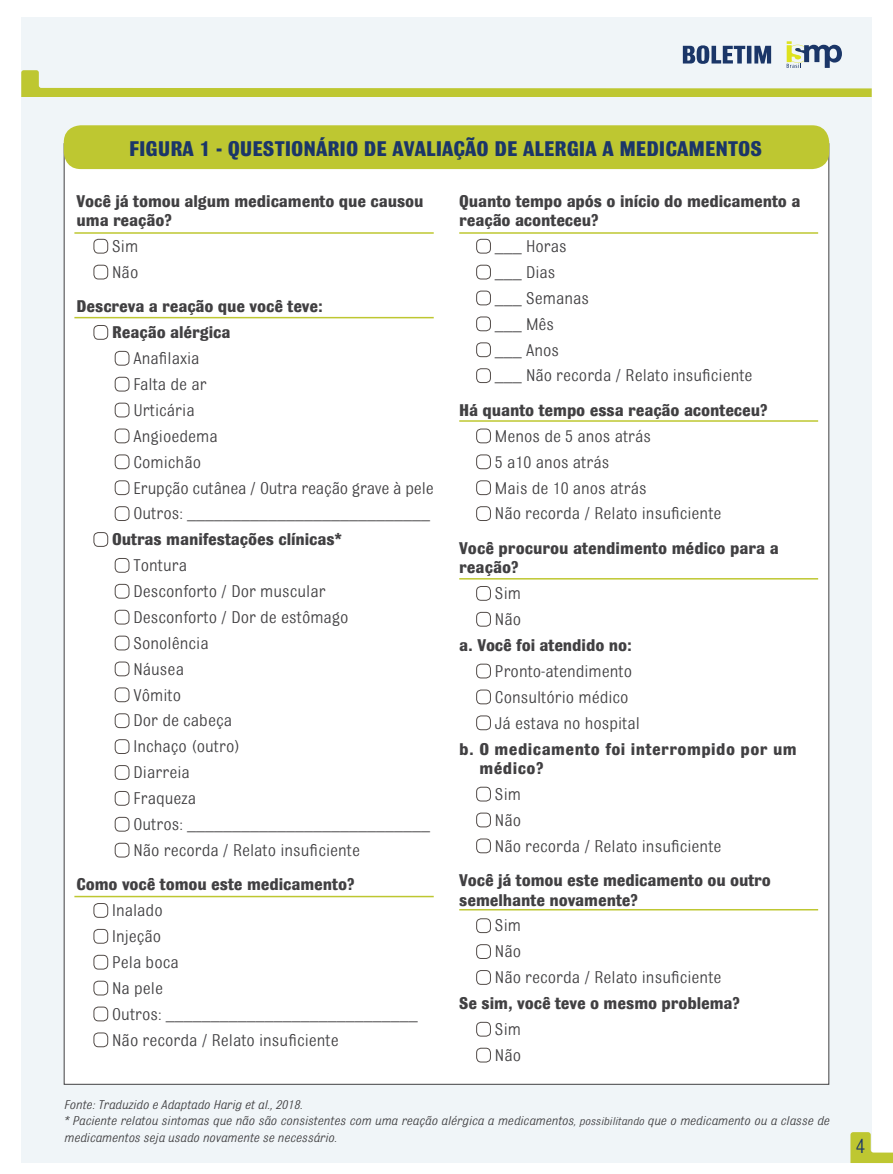
<style>
.page{position:relative;width:893px;height:1174px;background:#fff}
.page>*{position:absolute;margin:0;border:0;box-sizing:border-box;transform-origin:0 0}
.t1{font:700 22.5px "Bulldog";color:#1b3668}
.t2{font:21.6px "Bulldog";color:#1b3668}
.t3{font:18px/26px "Bulldog";color:#414042}
.t4{font:700 18px/19.5px "Bulldog";letter-spacing:-.005em;color:#414042}
.t5{font:18px "Minion Pro";color:#414042}
.t6{font:700 18px/19.5px "Bulldog";letter-spacing:.025em;color:#414042}
.t7{font:italic 13.5px/16.5px "Bulldog";color:#414042}
.s1{font-family:"Bulldog"}
.s2{font-family:"Minion Pro"}
.s3{font-size:12px}
</style>
<div class="page">
<div style="left:21px;top:18px;width:851px;height:1145px;background:#f0f5f8"></div>
<svg style="left:21px;top:41px;width:851px;height:56px"></svg>
<svg style="left:850px;top:1132px;width:43px;height:31px"></svg>
<div style="left:64px;top:143px;width:765px;height:941px;background:#fff"></div>
<div style="left:64px;top:125px;width:765px;height:44px;background:#bec731;border-radius:17px"></div>
<div style="left:94px;top:239px;width:14px;height:14px;border:1px solid #524b48;border-radius:4px"></div>
<div style="left:94px;top:265px;width:14px;height:14px;border:1px solid #524b48;border-radius:4px"></div>
<div style="left:94px;top:325px;width:14px;height:15px;border:1px solid #524b48;border-radius:4px"></div>
<div style="left:115px;top:351px;width:14px;height:14px;border:1px solid #524b48;border-radius:4px"></div>
<div style="left:115px;top:377px;width:14px;height:14px;border:1px solid #524b48;border-radius:4px"></div>
<div style="left:115px;top:403px;width:14px;height:14px;border:1px solid #524b48;border-radius:4px"></div>
<div style="left:115px;top:428px;width:14px;height:15px;border:1px solid #524b48;border-radius:4px"></div>
<div style="left:115px;top:454px;width:14px;height:15px;border:1px solid #524b48;border-radius:4px"></div>
<div style="left:115px;top:480px;width:14px;height:15px;border:1px solid #524b48;border-radius:4px"></div>
<div style="left:115px;top:506px;width:14px;height:15px;border:1px solid #524b48;border-radius:4px"></div>
<div style="left:94px;top:532px;width:14px;height:15px;border:1px solid #524b48;border-radius:4px"></div>
<div style="left:115px;top:558px;width:14px;height:14px;border:1px solid #524b48;border-radius:4px"></div>
<div style="left:115px;top:584px;width:14px;height:14px;border:1px solid #524b48;border-radius:4px"></div>
<div style="left:115px;top:610px;width:14px;height:14px;border:1px solid #524b48;border-radius:4px"></div>
<div style="left:115px;top:636px;width:14px;height:14px;border:1px solid #524b48;border-radius:4px"></div>
<div style="left:115px;top:661px;width:14px;height:15px;border:1px solid #524b48;border-radius:4px"></div>
<div style="left:115px;top:687px;width:14px;height:15px;border:1px solid #524b48;border-radius:4px"></div>
<div style="left:115px;top:713px;width:14px;height:15px;border:1px solid #524b48;border-radius:4px"></div>
<div style="left:115px;top:739px;width:14px;height:15px;border:1px solid #524b48;border-radius:4px"></div>
<div style="left:115px;top:765px;width:14px;height:14px;border:1px solid #524b48;border-radius:4px"></div>
<div style="left:115px;top:791px;width:14px;height:14px;border:1px solid #524b48;border-radius:4px"></div>
<div style="left:115px;top:817px;width:14px;height:14px;border:1px solid #524b48;border-radius:4px"></div>
<div style="left:115px;top:843px;width:14px;height:14px;border:1px solid #524b48;border-radius:4px"></div>
<div style="left:94px;top:903px;width:14px;height:14px;border:1px solid #524b48;border-radius:4px"></div>
<div style="left:94px;top:929px;width:14px;height:14px;border:1px solid #524b48;border-radius:4px"></div>
<div style="left:94px;top:955px;width:14px;height:14px;border:1px solid #524b48;border-radius:4px"></div>
<div style="left:94px;top:980px;width:14px;height:15px;border:1px solid #524b48;border-radius:4px"></div>
<div style="left:94px;top:1006px;width:14px;height:15px;border:1px solid #524b48;border-radius:4px"></div>
<div style="left:94px;top:1032px;width:14px;height:15px;border:1px solid #524b48;border-radius:4px"></div>
<div style="left:476px;top:239px;width:15px;height:14px;border:1px solid #524b48;border-radius:4px"></div>
<div style="left:476px;top:265px;width:15px;height:14px;border:1px solid #524b48;border-radius:4px"></div>
<div style="left:476px;top:291px;width:15px;height:14px;border:1px solid #524b48;border-radius:4px"></div>
<div style="left:476px;top:316px;width:15px;height:15px;border:1px solid #524b48;border-radius:4px"></div>
<div style="left:476px;top:342px;width:15px;height:15px;border:1px solid #524b48;border-radius:4px"></div>
<div style="left:476px;top:368px;width:15px;height:15px;border:1px solid #524b48;border-radius:4px"></div>
<div style="left:476px;top:428px;width:15px;height:15px;border:1px solid #524b48;border-radius:4px"></div>
<div style="left:476px;top:454px;width:15px;height:15px;border:1px solid #524b48;border-radius:4px"></div>
<div style="left:476px;top:480px;width:15px;height:15px;border:1px solid #524b48;border-radius:4px"></div>
<div style="left:476px;top:506px;width:15px;height:15px;border:1px solid #524b48;border-radius:4px"></div>
<div style="left:476px;top:586px;width:15px;height:14px;border:1px solid #524b48;border-radius:4px"></div>
<div style="left:476px;top:612px;width:15px;height:14px;border:1px solid #524b48;border-radius:4px"></div>
<div style="left:476px;top:664px;width:15px;height:14px;border:1px solid #524b48;border-radius:4px"></div>
<div style="left:476px;top:689px;width:15px;height:15px;border:1px solid #524b48;border-radius:4px"></div>
<div style="left:476px;top:715px;width:15px;height:15px;border:1px solid #524b48;border-radius:4px"></div>
<div style="left:476px;top:787px;width:15px;height:14px;border:1px solid #524b48;border-radius:4px"></div>
<div style="left:476px;top:812px;width:15px;height:15px;border:1px solid #524b48;border-radius:4px"></div>
<div style="left:476px;top:838px;width:15px;height:15px;border:1px solid #524b48;border-radius:4px"></div>
<div style="left:476px;top:918px;width:15px;height:15px;border:1px solid #524b48;border-radius:4px"></div>
<div style="left:476px;top:944px;width:15px;height:14px;border:1px solid #524b48;border-radius:4px"></div>
<div style="left:476px;top:970px;width:15px;height:14px;border:1px solid #524b48;border-radius:4px"></div>
<div style="left:476px;top:1022px;width:15px;height:14px;border:1px solid #524b48;border-radius:4px"></div>
<div style="left:476px;top:1047px;width:15px;height:15px;border:1px solid #524b48;border-radius:4px"></div>
<hr style="left:74px;top:232px;width:360px;height:2px;background:#bec731">
<hr style="left:459px;top:232px;width:359px;height:2px;background:#bec731">
<hr style="left:459px;top:420px;width:359px;height:2px;background:#bec731">
<hr style="left:459px;top:578px;width:359px;height:1px;background:#bec731">
<hr style="left:459px;top:909px;width:359px;height:1px;background:#bec731">
<hr style="left:74px;top:317px;width:360px;height:1px;background:#bec731">
<hr style="left:74px;top:895px;width:360px;height:2px;background:#bec731">
<p class="t1" style="left:129px;top:138px;width:22px">Figura</p>
<p class="t1" style="left:200px;top:138px;width:97px">1 - Questionário</p>
<p class="t1" style="left:364px;top:138px;width:52px">de Avaliação</p>
<p class="t1" style="left:494px;top:138px;width:52px">de Alergia</p>
<p class="t1" style="left:602px;top:138px;width:46px">a Medicamen</p>
<p class="t1" style="left:728px;top:138px;width:23px">tos</p>
<p class="t4" style="left:77px;top:191px;width:349px">Você já tomou algum medicamento que causou uma reação?</p>
<p class="t3" style="left:112px;top:233px;width:28px">Sim<br>Não</p>
<p class="t4" style="left:112px;top:293px;width:212px;line-height:26px;text-indent:-36px">Descreva a reação que você teve:<br>Reação alérgica</p>
<p class="t3" style="left:133px;top:345px;width:302px">Anafilaxia<br>Falta de ar<br>Urticária<br>Angioedema<br>Comichão<br>Erupção cutânea / Outra reação grave à pele</p>
<p class="t5" style="left:134px;top:501px;width:298px"><span class="s1">Outros:</span> ___________________________</p>
<p class="t4" style="left:112px;top:529px;width:231px">Outras manifestações clínicas*</p>
<p class="t3" style="left:134px;top:552px;width:217px">Tontura<br>Desconforto / Dor muscular<br>Desconforto / Dor de estômago<br>Sonolência<br>Náusea<br>Vômito<br>Dor de cabeça<br>Inchaço (outro)<br>Diarreia<br>Fraqueza</p>
<p class="t5" style="left:134px;top:812px;width:298px"><span class="s1">Outros:</span> ___________________________</p>
<p class="t3" style="left:134px;top:837px;width:228px">Não recorda / Relato insuficiente</p>
<p class="t4" style="left:77px;top:874px;width:279px">Como você tomou este medicamento?</p>
<p class="t3" style="left:112px;top:897px;width:68px">Inalado<br>Injeção<br>Pela boca<br>Na pele</p>
<p class="t5" style="left:112px;top:1002px;width:307px"><span class="s1">Outros:</span> ____________________________</p>
<p class="t3" style="left:112px;top:1026px;width:228px">Não recorda / Relato insuficiente</p>
<p class="t4" style="left:459px;top:191px;width:343px">Quanto tempo após o início do medicamento a reação aconteceu?</p>
<p class="t3" style="left:495px;top:233px;width:96px"><span class="s2">___</span> Horas <span class="s2">___</span> Dias<br><span class="s2">___</span> Semanas</p>
<p class="t5" style="left:495px;top:312px;width:61px">___ <span class="s1">Mês</span></p>
<p class="t3" style="left:495px;top:336px;width:259px"><span class="s2">___</span> Anos<br><span class="s2">___</span> Não recorda / Relato insuficiente</p>
<p class="t4" style="left:459px;top:400px;width:310px">Há quanto tempo essa reação aconteceu?</p>
<p class="t3" style="left:495px;top:423px;width:228px">Menos de 5 anos atrás<br>5 a10 anos atrás<br>Mais de 10 anos atrás<br>Não recorda / Relato insuficiente</p>
<p class="t4" style="left:459px;top:538px;width:321px">Você procurou atendimento médico para a reação?</p>
<p class="t3" style="left:495px;top:580px;width:28px">Sim<br>Não</p>
<p class="t4" style="left:459px;top:635px;width:174px">a. Você foi atendido no:</p>
<p class="t3" style="left:495px;top:658px;width:146px">Pronto-atendimento<br>Consultório médico<br>Já estava no hospital</p>
<p class="t6" style="left:479px;top:739px;width:319px;text-indent:-20px">b. O medicamento foi interrompido por um médico?</p>
<p class="t3" style="left:495px;top:781px;width:228px">Sim<br>Não<br>Não recorda / Relato insuficiente</p>
<p class="t4" style="left:459px;top:870px;width:313px">Você já tomou este medicamento ou outro semelhante novamente?</p>
<p class="t3" style="left:495px;top:912px;width:228px">Sim<br>Não<br>Não recorda / Relato insuficiente</p>
<p class="t4" style="left:459px;top:993px;width:282px">Se sim, você teve o mesmo problema?</p>
<p class="t3" style="left:495px;top:1016px;width:28px">Sim<br>Não</p>
<p class="t7" style="left:64px;top:1096px;width:767px">Fonte: Traduzido e Adaptado Harig et al., 2018.<br>* Paciente relatou sintomas que não são consistentes com uma reação alérgica a medicamentos<span class="s3">, possibilitando</span> que o medicamento ou a classe de medicamentos seja usado novamente se necessário.</p>
<p class="t2" style="left:856px;top:1135px;width:11px">4</p>
</div>
